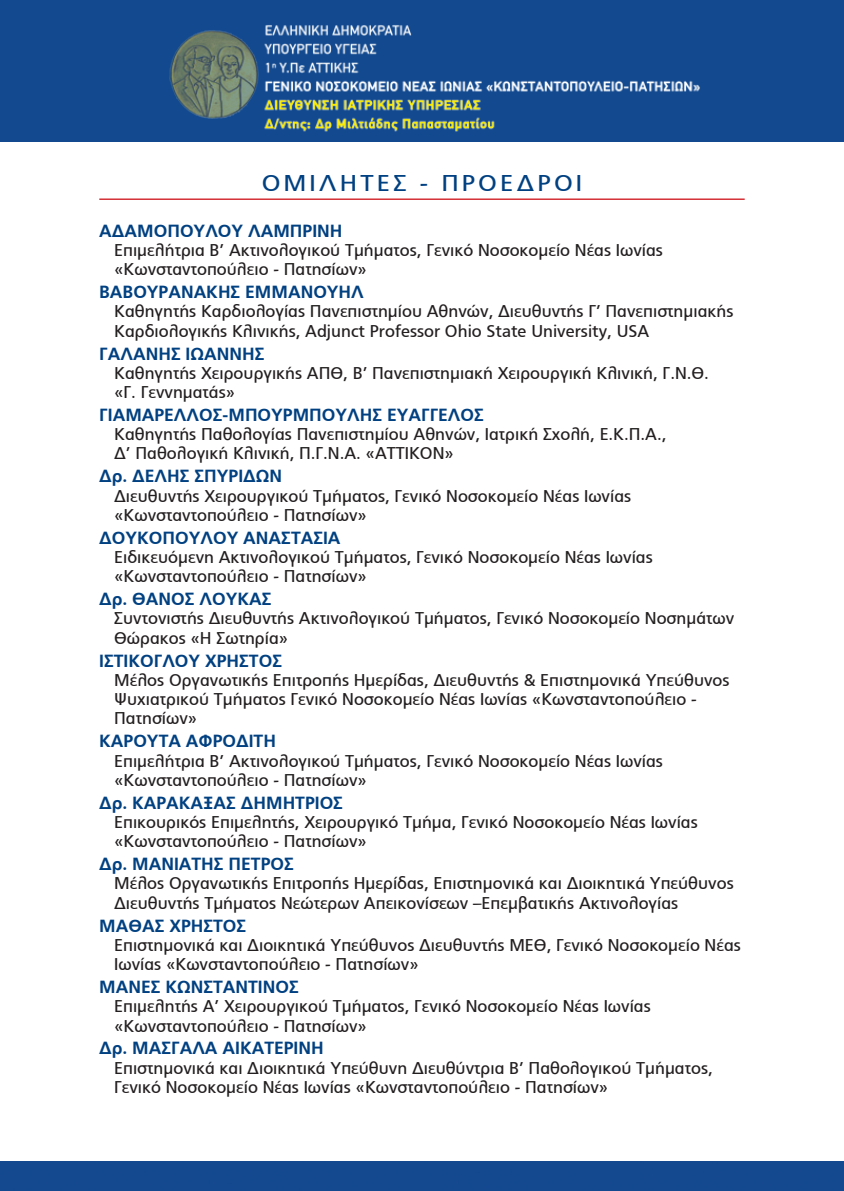
<style>
.page{position:relative;width:844px;height:1191px;background:#fff}
.page>*{position:absolute;margin:0;border:0;box-sizing:border-box;transform-origin:0 0}
.t1{font:22.75px "PF Catalog";letter-spacing:.13em;color:#014081;scale:1.1 1}
.t2{font:700 17.5px "PF Catalog";color:#014081}
.t3{font:16.97px/19.2px "PF Catalog";color:#231f20}
</style>
<div class="page">
<div style="left:0;top:1161px;width:828px;height:30px;background:#14498f"></div>
<img style="left:828px;top:1161px;width:15px;height:30px">
<div style="left:0;top:0;width:843px;height:141px;background:#12498f"></div>
<hr style="left:99px;top:198px;width:645px;height:2px;background:#d1232a">
<img style="left:137px;top:25px;width:587px;height:117px">
<h1 class="t1" style="left:262px;top:170px;width:292px">ΟΜΙΛΗΤΕΣ - ΠΡΟΕΔΡΟΙ</h1>
<p class="t2" style="left:99px;top:220px;width:245px">Αδαμοπούλου Λαμπρινή</p>
<p class="t3" style="left:114px;top:241px;width:550px">Επιμελήτρια Β’ Ακτινολογικού Τμήματος, Γενικό Νοσοκομείο Νέας Ιωνίας «Κωνσταντοπούλειο - Πατησίων»</p>
<p class="t2" style="left:99px;top:282px;width:266px">Βαβουρανάκης Εμμανουήλ</p>
<p class="t3" style="left:114px;top:302px;width:620px">Καθηγητής Καρδιολογίας Πανεπιστημίου Αθηνών, Διευθυντής Γ’ Πανεπιστημιακής<br>Καρδιολογικής Κλινικής, Adjunct Professor Ohio State University, USA</p>
<p class="t2" style="left:99px;top:343px;width:167px">Γαλάνης Ιωάννης</p>
<p class="t3" style="left:114px;top:363px;width:596px">Καθηγητής Χειρουργικής ΑΠΘ, Β’ Πανεπιστημιακή Χειρουργική Κλινική, Γ.Ν.Θ. «Γ. Γεννηματάs»</p>
<p class="t2" style="left:99px;top:404px;width:309px">Γιαμαρέλλος-Μ πουρμπούλη ς Ευάγγε</p>
<p class="t2" style="left:448px;top:404px;width:37px">λος</p>
<p class="t3" style="left:114px;top:425px;width:553px">Καθηγητής Παθολογίας Πανεπιστημίου Αθηνών, Ιατρική Σχολή, Ε.Κ.Π.Α.,<br>Δ’ Παθολογική Κλινική, Π.Γ.Ν.Α. «ΑΤΤΙΚΟΝ»</p>
<p class="t2" style="left:99px;top:466px;width:184px">Δρ. Δελής Σπυρίδων</p>
<p class="t3" style="left:114px;top:486px;width:518px">Διευθυντής Χειρουργικού Τμήματος, Γενικό Νοσοκομείο Νέας Ιωνίας «Κωνσταντοπούλειο - Πατησίων»</p>
<p class="t2" style="left:99px;top:527px;width:213px">Δουκοπούλου Αναστασία</p>
<p class="t3" style="left:114px;top:548px;width:540px">Ειδικευόμενη Ακτινολογικού Τμήματος, Γενικό Νοσοκομείο Νέας Ιωνίας «Κωνσταντοπούλειο - Πατησίων»</p>
<p class="t2" style="left:99px;top:589px;width:173px">δρ. Θάνος Λουκάς</p>
<p class="t3" style="left:114px;top:609px;width:621px">Συντονιστής ∆ιευθυντής Ακτινολογικού Τµήµατος, Γενικό Νοσοκομείο Νοσημάτων<br>Θώρακος «Η Σωτηρία»</p>
<p class="t2" style="left:99px;top:650px;width:184px">Ιστίκογλου Χρήστος</p>
<p class="t3" style="left:114px;top:670px;width:616px">Μέλος Οργανωτικής Επιτροπής Ημερίδας, Διευθυντής &amp; Επιστημονικά Υπεύθυνος<br>Ψυχιατρικού Τμήματος Γενικό Νοσοκομείο Νέας Ιωνίας «Κωνσταντοπούλειο -<br>Πατησίων»</p>
<p class="t2" style="left:99px;top:731px;width:175px">Καρούτα Αφροδίτη</p>
<p class="t3" style="left:114px;top:751px;width:550px">Επιμελήτρια Β’ Ακτινολογικού Τμήματος, Γενικό Νοσοκομείο Νέας Ιωνίας «Κωνσταντοπούλειο - Πατησίων»</p>
<p class="t2" style="left:99px;top:792px;width:245px">Δρ. Καρακαξάς Δη μήτριος</p>
<p class="t3" style="left:114px;top:812px;width:585px">Επικουρικός Επιμελητής, Χειρουργικό Τμήμα, Γενικό Νοσοκομείο Νέας Ιωνίας «Κωνσταντοπούλειο - Πατησίων»</p>
<p class="t2" style="left:99px;top:853px;width:196px">Δρ. Μανιάτη ς Πέτρος</p>
<p class="t3" style="left:114px;top:874px;width:621px">Μέλος Οργανωτικής Επιτροπής Ημερίδας, Επιστημονικά και Διοικητικά Υπεύθυνος<br>Διευθυντής Τμήματος Νεώτερων Απεικονίσεων –Επεμβατικής Ακτινολογίας</p>
<p class="t2" style="left:99px;top:915px;width:15px">Μαθά</p>
<p class="t2" style="left:155px;top:915px;width:93px">ς Χρήστος</p>
<p class="t3" style="left:114px;top:935px;width:628px">Επιστημονικά και Διοικητικά Υπεύθυνος Διευθυντής ΜΕΘ, Γενικό Νοσοκομείο Νέας<br>Ιωνίας «Κωνσταντοπούλειο - Πατησίων»</p>
<p class="t2" style="left:99px;top:976px;width:201px">Μανές Κωνσταντίνος</p>
<p class="t3" style="left:114px;top:997px;width:538px">Επιμελητής Α’ Χειρουργικού Τμήματος, Γενικό Νοσοκομείο Νέας Ιωνίας «Κωνσταντοπούλειο - Πατησίων»</p>
<p class="t2" style="left:99px;top:1038px;width:46px">Δρ. Μασγά</p>
<p class="t2" style="left:192px;top:1038px;width:130px">λα Αικατερίνη</p>
<p class="t3" style="left:114px;top:1058px;width:600px">Επιστημονικά και Διοικητικά Υπεύθυνη Διευθύντρια Β’ Παθολογικού Τμήματος,<br>Γενικό Νοσοκομείο Νέας Ιωνίας «Κωνσταντοπούλειο - Πατησίων»</p>
</div>
